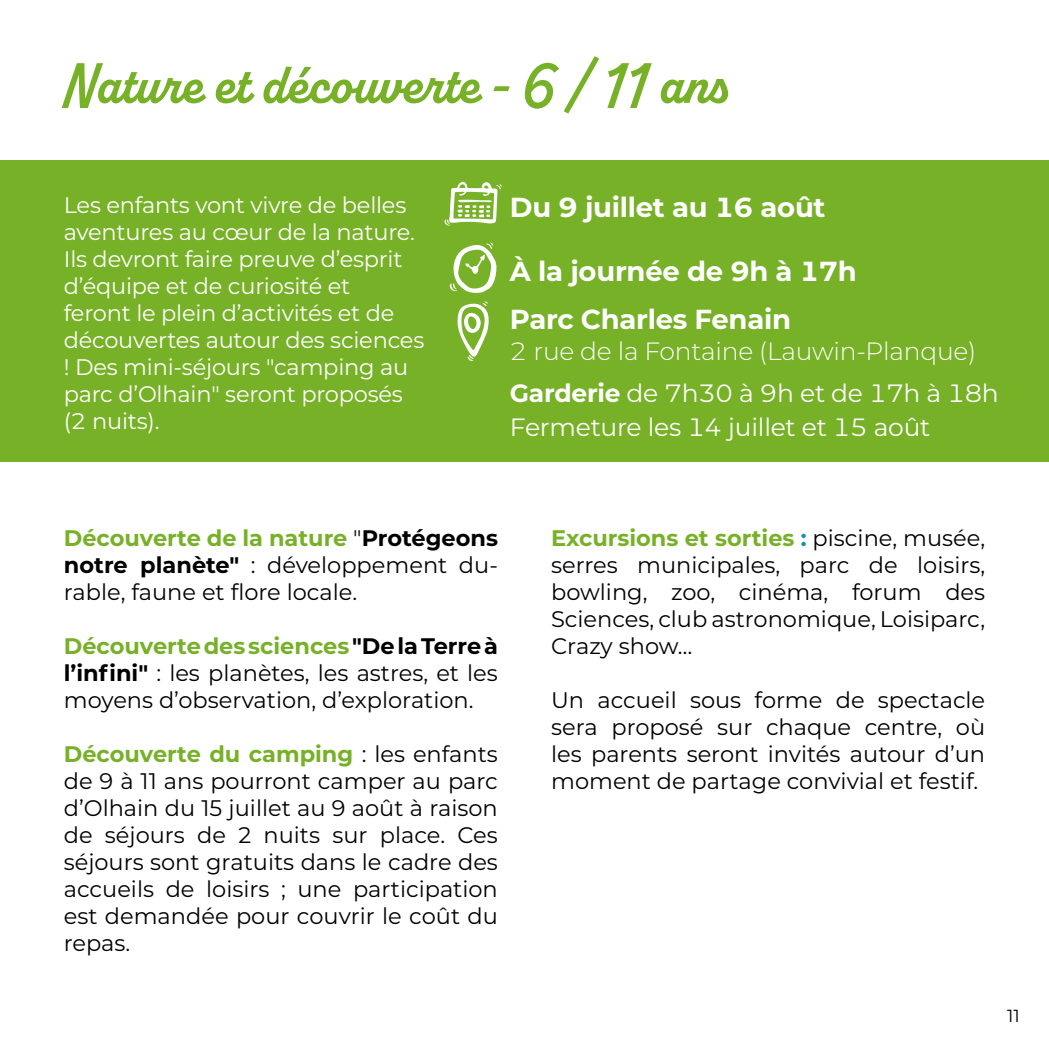
<style>
.page{position:relative;width:1049px;height:1049px;background:#fff}
.page>*{position:absolute;margin:0;border:0;box-sizing:border-box;transform-origin:0 0}
.t1{font:700 57.5px "Alkaline";color:#77b127}
.t2{font:700 27.5px/47.8px "Montserrat";letter-spacing:-.01em;color:#fff}
.t3{font:300 25px/41.8px "Montserrat";letter-spacing:-.01em;color:#fff}
.t4{font:25px "Montserrat";letter-spacing:-.01em;color:#fff}
.t5{font:22.5px/27px "Montserrat";color:#000;text-align:justify}
.t6{font:22.5px/27px "Montserrat";letter-spacing:-.01em;color:#fff}
.t7{font:17.5px "Montserrat";color:#000}
.s1{font-weight:700}
.s2{font-weight:400}
.s3{font-weight:700;color:#77b127}
.s4{font-weight:700;color:#0b97a5}
</style>
<div class="page">
<div style="left:0;top:160px;width:1049px;height:302px;background:#77b127"></div>
<svg style="left:444px;top:182px;width:58px;height:44px"></svg>
<svg style="left:450px;top:242px;width:47px;height:51px"></svg>
<svg style="left:457px;top:301px;width:32px;height:60px"></svg>
<h1 class="t1" style="left:64px;top:49px;width:663px">Nature et découverte - 6 / 11 ans</h1>
<p class="t6" style="left:64px;top:191px;width:362px">Les enfants vont vivre de belles aventures au cœur de la nature.<br>Ils devront faire preuve d’esprit d’équipe et de curiosité et<br>feront le plein d’activités et de découvertes autour des sciences ! Des mini-séjours "camping au parc d’Olhain" seront proposés (2 nuits).</p>
<p class="t2" style="left:510px;top:182px;width:317px">Du 9 juillet au 16 août</p>
<p class="t2" style="left:510px;top:246px;width:348px">À la journée de 9h à 17h<br>Parc Charles Fenain</p>
<p class="t3" style="left:510px;top:330px;width:490px">2 rue de la Fontaine (Lauwin-Planque)<br><span class="s1">Garderie</span> <span class="s2">de 7h30 à 9h et de 17h à 18h</span></p>
<p class="t4" style="left:510px;top:410px;width:422px">Fermeture les 14 juillet et 15 août</p>
<p class="t5" style="left:64px;top:523px;width:436px"><span class="s3">Découverte de la nature</span> "<span class="s1">Protégeons notre planète"</span> : développement du&shy;rable, faune et flore locale.</p>
<p class="t5" style="left:64px;top:631px;width:436px"><span class="s3">Découverte des sciences</span><span class="s1">"De la Terre à l’infini"</span> : les planètes, les astres, et les moyens d’observation, d’exploration.</p>
<p class="t5" style="left:64px;top:739px;width:436px"><span class="s3">Découverte du camping</span> : les enfants de 9 à 11 ans pourront camper au parc d’Olhain du 15 juillet au 9 août à raison de séjours de 2 nuits sur place. Ces séjours sont gratuits dans le cadre des accueils de loisirs ; une participation est demandée pour couvrir le coût du repas.</p>
<p class="t5" style="left:551px;top:523px;width:436px"><span class="s3">Excursions et sorties</span> <span class="s4">:</span> piscine, musée, serres municipales, parc de loisirs, bowling, zoo, cinéma, forum des Sciences, club astronomique, Loisiparc, Crazy show…</p>
<p class="t5" style="left:551px;top:685px;width:436px">Un accueil sous forme de spectacle sera proposé sur chaque centre, où les parents seront invités autour d’un moment de partage convivial et festif.</p>
<p class="t7" style="left:1007px;top:1004px;width:14px">11</p>
</div>
